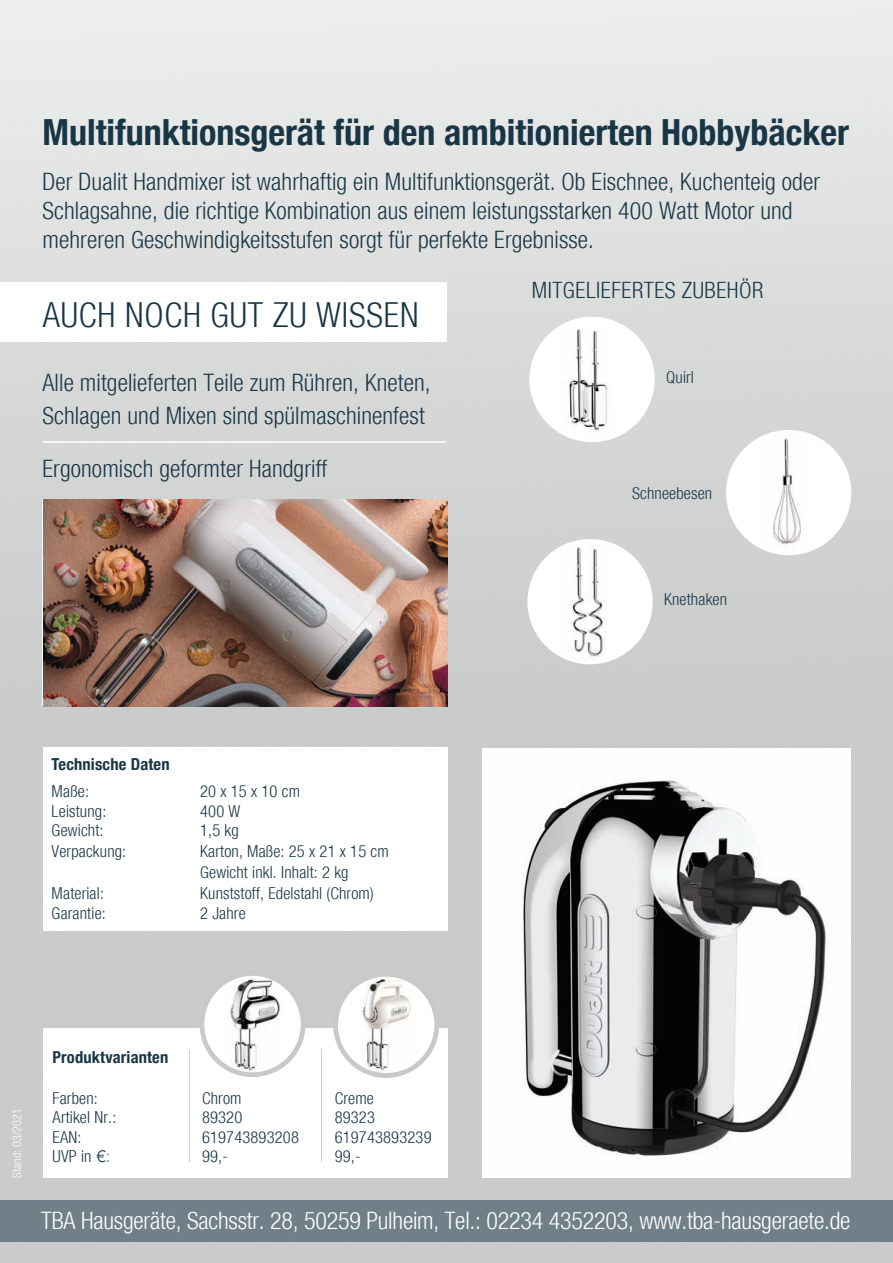
<style>
.page{position:relative;width:893px;height:1263px;background:#fff}
.page>*{position:absolute;margin:0;border:0;box-sizing:border-box;transform-origin:0 0}
.t1{font:700 condensed 36px "Helvetica Neue";color:#193646}
.t2{font:300 condensed 34.5px "Helvetica Neue";letter-spacing:.025em;color:#193646}
.t3{font:300 condensed 24px/29.4px "Helvetica Neue";letter-spacing:.005em;color:#193646}
.t4{font:300 condensed 24px "Helvetica Neue";letter-spacing:-.005em;color:#fff}
.t5{font:300 condensed 22.5px "Helvetica Neue";letter-spacing:.025em;color:#193646}
.t6{font:300 condensed 16.5px/19.5px "Helvetica Neue";letter-spacing:.01em;color:#193646}
.t7{font:700 condensed 16.5px "Helvetica Neue";letter-spacing:.01em;color:#193646}
.t8{font:300 condensed 12px "Helvetica Neue";letter-spacing:.01em;color:#fff}
.s1{font-stretch:normal}
.s2{font-weight:100;font-stretch:normal}
</style>
<div class="page">
<img style="left:0;top:0;width:893px;height:1263px">
<div style="left:0;top:282px;width:446px;height:60px;background:#fff"></div>
<div style="left:0;top:1200px;width:893px;height:42px;background:#718088"></div>
<div style="left:43px;top:747px;width:405px;height:184px;background:#fff"></div>
<div style="left:482px;top:748px;width:368px;height:430px;background:#fff"></div>
<img style="left:522px;top:780px;width:305px;height:376px">
<div style="left:43px;top:1029px;width:405px;height:149px;background:#fff"></div>
<svg style="left:202px;top:973px;width:101px;height:102px"></svg>
<img style="left:221px;top:973px;width:63px;height:102px">
<div style="left:199px;top:971px;width:107px;height:106px;border:5px solid #c8c9c9;border-radius:50%"></div>
<div style="left:336px;top:974px;width:101px;height:101px;background:#fff;border-radius:50%"></div>
<img style="left:355px;top:974px;width:62px;height:101px">
<div style="left:333px;top:972px;width:106px;height:106px;border:5px solid #c8c9c9;border-radius:50%"></div>
<svg style="left:719px;top:423px;width:139px;height:139px"></svg>
<svg style="left:523px;top:310px;width:138px;height:139px"></svg>
<svg style="left:521px;top:532px;width:138px;height:139px"></svg>
<img style="left:43px;top:499px;width:405px;height:207px">
<hr style="left:43px;top:441px;width:403px;height:2px;background:#fff">
<h1 class="t1" style="left:43px;top:102px;width:808px">Multifunktionsgerät für den ambitionierten Hobbybäcker</h1>
<p class="t3" style="left:43px;top:166px;width:779px">Der Dualit Handmixer ist wahrhaftig ein Multifunktionsgerät. Ob Eischnee, Kuchenteig oder<br>Schlagsahne, die richtige Kombination aus einem leistungsstarken 400 Watt Motor und mehreren Geschwindigkeitsstufen sorgt für perfekte Ergebnisse.</p>
<h2 class="t2" style="left:43px;top:295px;width:377px">AUCH NOCH GUT ZU WISSEN</h2>
<p class="t3" style="left:43px;top:366px;width:390px;line-height:32.4px">Alle mitgelieferten Teile zum Rühren, Kneten,<br>Schlagen und Mixen sind spülmaschinenfest</p>
<p class="t3" style="left:43px;top:454px;width:286px">Ergonomisch geformter Handgriff</p>
<p class="t5" style="left:532px;top:277px;width:233px">MITGELIEFERTES ZUBEHÖR</p>
<p class="t6" style="left:666px;top:368px;width:29px">Quirl</p>
<p class="t6" style="left:632px;top:484px;width:82px">Schneebesen</p>
<p class="t6" style="left:664px;top:590px;width:64px">Knethaken</p>
<p class="t7" style="left:52px;top:751px;width:119px">Technische Daten</p>
<p class="t6" style="left:52px;top:781px;width:39px">Maße:</p>
<p class="t6" style="left:200px;top:781px;width:101px">20 x 15 x 10 cm</p>
<p class="t6" style="left:52px;top:801px;width:56px">Leistung:</p>
<p class="t6" style="left:200px;top:801px;width:42px">400 W</p>
<p class="t6" style="left:52px;top:820px;width:53px">Gewicht:</p>
<p class="t6" style="left:200px;top:820px;width:40px">1,5 kg</p>
<p class="t6" style="left:52px;top:841px;width:76px">Verpackung:</p>
<p class="t6" style="left:200px;top:841px;width:190px;line-height:21px">Karton, Maße: 25 x 21 x 15 cm<br>Gewicht inkl. Inhalt: 2 kg</p>
<p class="t6" style="left:52px;top:883px;width:54px">Material:</p>
<p class="t6" style="left:200px;top:883px;width:175px">Kunststoff, Edelstahl (Chrom)</p>
<p class="t6" style="left:52px;top:903px;width:56px">Garantie:</p>
<p class="t6" style="left:200px;top:903px;width:47px">2 Jahre</p>
<p class="t8" style="left:10px;top:1178px;width:71px;rotate:-90deg">Stand: 03/2021</p>
<p class="t7" style="left:53px;top:1043px;width:117px">Produktvarianten</p>
<p class="t6" style="left:53px;top:1088px;width:65px">Farben:<br>Artikel Nr.:<br>EAN:<br>UVP in <span class="s1">€</span><span class="s2">:</span></p>
<p class="t6" style="left:202px;top:1088px;width:98px">Chrom<br>89320<br>619743893208<br>99,-</p>
<p class="t6" style="left:335px;top:1088px;width:98px">Creme<br>89323<br>619743893239<br>99,-</p>
<p class="t4" style="left:41px;top:1206px;width:811px">TBA Hausgeräte, Sachsstr. 28, 50259 Pulheim, Tel.: 02234 4352203, www.tba-hausgeraete.de</p>
</div>
